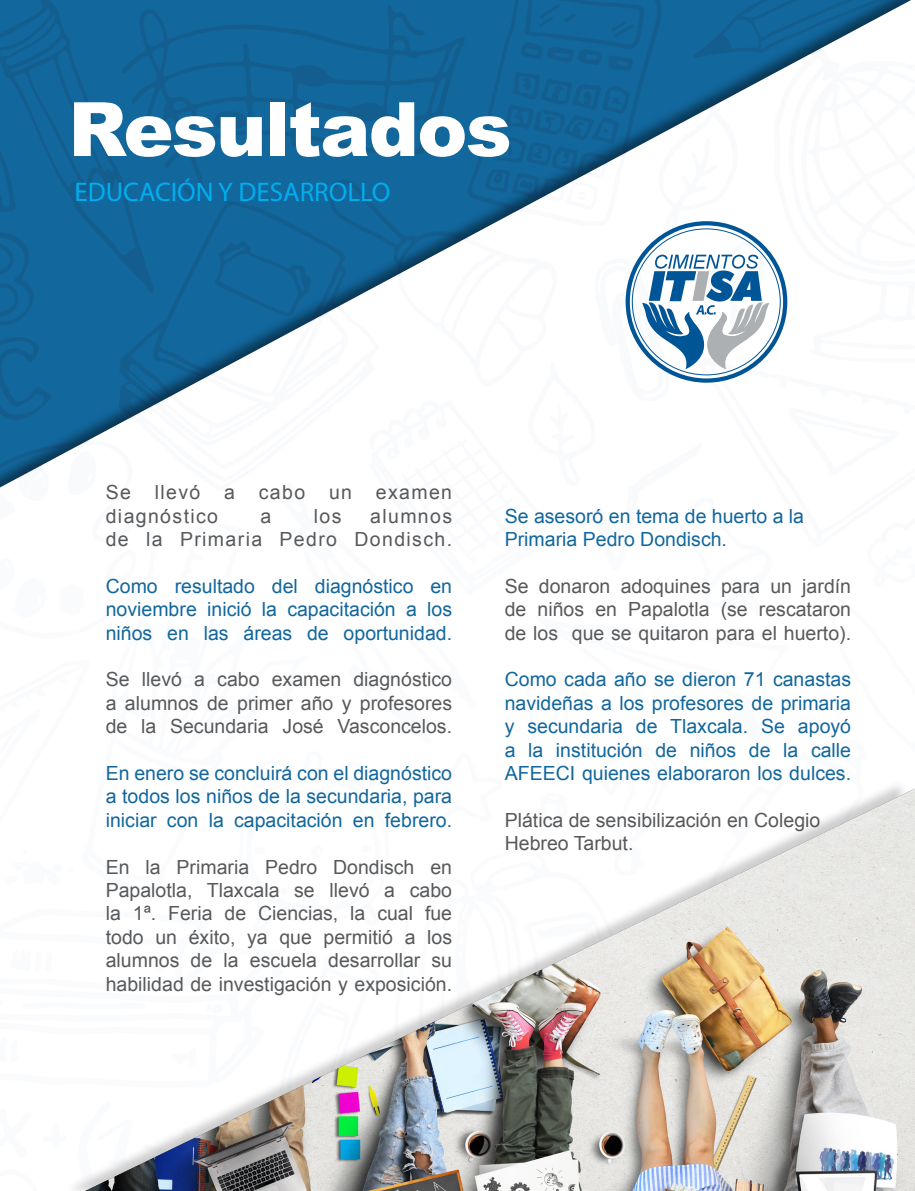
<style>
.page{position:relative;width:915px;height:1191px;background:#fff}
.page>*{position:absolute;margin:0;border:0;box-sizing:border-box;transform-origin:0 0}
.titulos{font:900 75px "Arial";letter-spacing:-.02em;color:#fff}
.subs2{font:27px "Myriad Pro";color:#00aeef}
.t1{font:19.5px/23.4px "Arial";color:#58595b;text-align:justify}
.t2{font:19.5px/23.4px "Arial";color:#12679d;text-align:justify}
.t3{font:19.5px/23.4px "Arial";letter-spacing:.07em;color:#58595b}
</style>
<div class="page">
<svg style="left:0;top:0;width:911px;height:488px"></svg>
<div style="left:625px;top:221px;width:162px;height:162px;border:4px solid #005596;border-radius:50%"></div>
<img style="left:85px;top:788px;width:829px;height:403px">
<p class="titulos" style="left:68px;top:75px;width:445px">Resultados</p>
<p class="subs2" style="left:74px;top:175px;width:317px">EDUCACIÓN Y DESARROLLO</p>
<p class="t3" style="left:106px;top:481px;width:348px">Se llevó a cabo un examen diagnóstico</p>
<p class="t3" style="left:106px;top:504px;width:348px;text-align:right">alumnos<br>de la Primaria Pedro Dondisch.</p>
<p class="t2" style="left:106px;top:574px;width:348px">Como resultado del diagnóstico en noviembre inició la capacitación a los niños en las áreas de oportunidad.</p>
<p class="t1" style="left:106px;top:668px;width:348px">Se llevó a cabo examen diagnóstico a alumnos de primer año y profesores de la Secundaria José Vasconcelos.</p>
<p class="t2" style="left:106px;top:761px;width:348px">En enero se concluirá con el diagnóstico a todos los niños de la secundaria, para iniciar con la capacitación en febrero.</p>
<p class="t1" style="left:106px;top:855px;width:348px">En la Primaria Pedro Dondisch en Papalotla, Tlaxcala se llevó a cabo la 1ª. Feria de Ciencias, la cual fue todo un éxito, ya que permitió a los alumnos de la escuela desarrollar su habilidad de investigación y exposición.</p>
<p class="t1" style="left:260px;top:504px;width:12px">a</p>
<p class="t1" style="left:314px;top:504px;width:29px">los</p>
<p class="t2" style="left:504px;top:504px;width:301px">Se asesoró en tema de huerto a la<br>Primaria Pedro Dondisch.</p>
<p class="t1" style="left:504px;top:574px;width:348px">Se donaron adoquines para un jardín de niños en Papalotla (se rescataron de los que se quitaron para el huerto).</p>
<p class="t2" style="left:504px;top:668px;width:348px">Como cada año se dieron 71 canastas navideñas a los profesores de primaria y secundaria de Tlaxcala. Se apoyó a la institución de niños de la calle AFEECI quienes elaboraron los dulces.</p>
<p class="t1" style="left:504px;top:808px;width:317px">Plática de sensibilización en Colegio<br>Hebreo Tarbut.</p>
</div>
